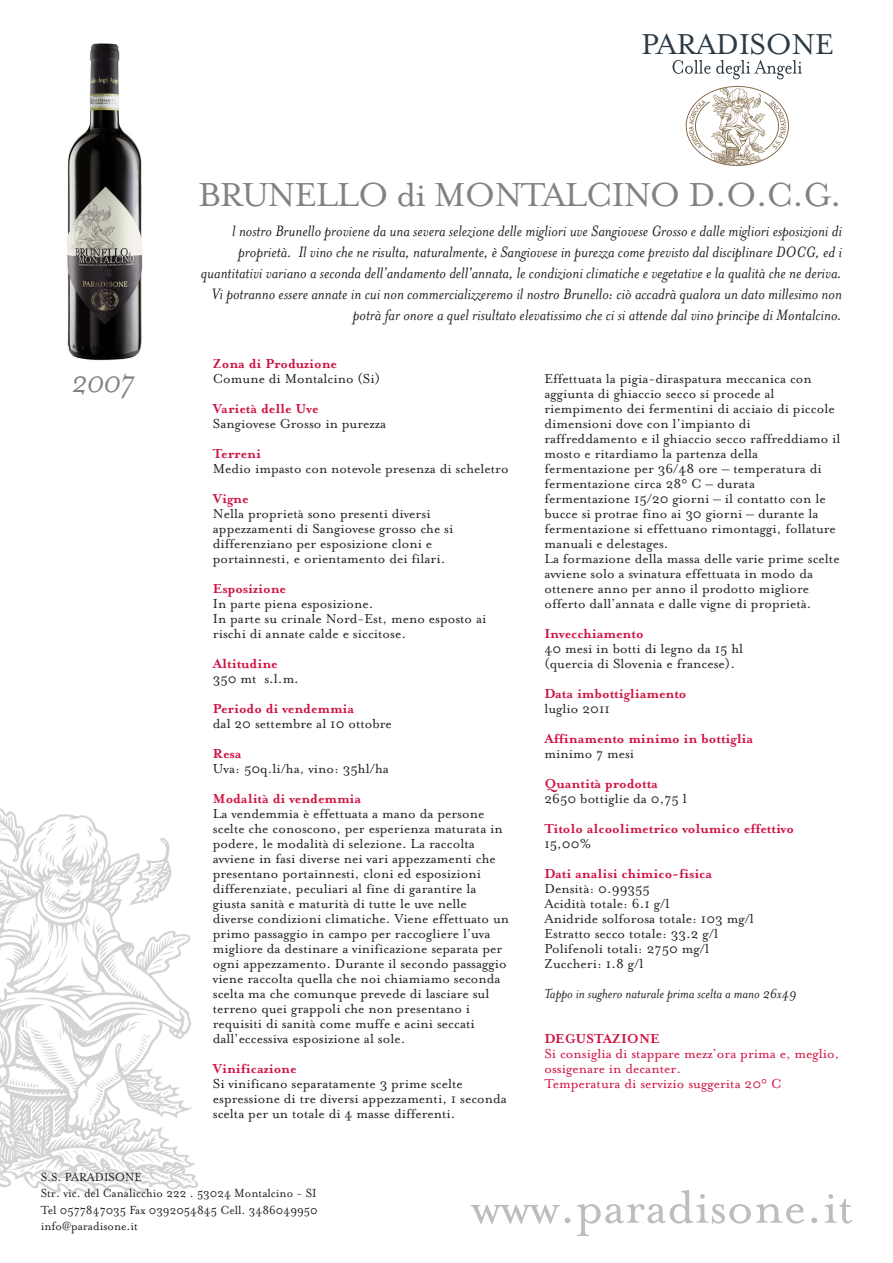
<style>
.page{position:relative;width:893px;height:1263px;background:#fff}
.page>*{position:absolute;margin:0;border:0;box-sizing:border-box;transform-origin:0 0}
.t1{font:53.25px "Mrs Eaves Roman";color:#bcbdc0}
.t2{font:38.25px "Mrs Eaves Roman";letter-spacing:-.03em;color:#808285}
.t3{font:italic 35.25px "Mrs Eaves";color:#808285}
.t4{font:33px "Mrs Eaves Roman";letter-spacing:-.02em;color:#2b3a45}
.t5{font:italic 17.25px/21px "Mrs Eaves";color:#231f20;text-align:right}
.t6{font:15px/15px "Mrs Eaves Roman";color:#231f20}
.t7{font:700 15px "Mrs Eaves";color:#cd1141}
.t8{font:15px/15px "Mrs Eaves Roman";color:#cd1141}
.t9{font:italic 15px "Mrs Eaves";color:#231f20}
.t10{font:13.5px/16.2px "Mrs Eaves Roman";color:#231f20;scale:.95 1}
</style>
<div class="page">
<img style="left:0;top:808px;width:198px;height:386px">
<img style="left:67px;top:43px;width:76px;height:318px">
<svg style="left:686px;top:86px;width:103px;height:80px"></svg>
<svg style="left:672px;top:60px;width:130px;height:19px"></svg>
<h3 class="t4" style="left:641px;top:23px;width:194px">PARADISONE</h3>
<h2 class="t2" style="left:198px;top:170px;width:645px">BRUNELLO di MONTALCINO D.O.C.G.</h2>
<h3 class="t3" style="left:71px;top:359px;width:65px">2007</h3>
<p class="t5" style="left:201px;top:219px;width:643px">l nostro Brunello proviene da una severa selezione delle migliori uve Sangiovese Grosso e dalle migliori esposizioni di proprietà. Il vino che ne risulta, naturalmente, è Sangiovese in purezza come previsto dal disciplinare DOCG, ed i quantitativi variano a seconda dell’andamento dell’annata, le condizioni climatiche e vegetative e la qualità che ne deriva.<br>Vi potranno essere annate in cui non commercializzeremo il nostro Brunello: ciò accadrà qualora un dato millesimo non potrà far onore a quel risultato elevatissimo che ci si attende dal vino principe di Montalcino.</p>
<p class="t7" style="left:213px;top:354px;width:126px">Zona di Produzione</p>
<p class="t6" style="left:213px;top:370px;width:169px">Comune di Montalcino (Si)</p>
<p class="t7" style="left:213px;top:399px;width:107px">Varietà delle Uve</p>
<p class="t6" style="left:213px;top:415px;width:175px">Sangiovese Grosso in purezza</p>
<p class="t7" style="left:213px;top:444px;width:50px">Terreni</p>
<p class="t6" style="left:213px;top:460px;width:297px">Medio impasto con notevole presenza di scheletro</p>
<p class="t7" style="left:213px;top:489px;width:37px">Vigne</p>
<p class="t6" style="left:213px;top:505px;width:242px">Nella proprietà sono presenti diversi appezzamenti di Sangiovese grosso che si differenziano per esposizione cloni e portainnesti, e orientamento dei filari.</p>
<p class="t7" style="left:213px;top:579px;width:75px">Esposizione</p>
<p class="t6" style="left:213px;top:595px;width:275px">In parte piena esposizione.<br>In parte su crinale Nord-Est, meno esposto ai rischi di annate calde e siccitose.</p>
<p class="t7" style="left:213px;top:654px;width:66px">Altitudine</p>
<p class="t6" style="left:213px;top:670px;width:88px">350 mt s.l.m.</p>
<p class="t7" style="left:213px;top:699px;width:143px">Periodo di vendemmia</p>
<p class="t6" style="left:213px;top:715px;width:181px">dal 20 settembre al 10 ottobre</p>
<p class="t7" style="left:213px;top:744px;width:30px">Resa</p>
<p class="t6" style="left:213px;top:760px;width:177px">Uva: 50q.li/ha, vino: 35hl/ha</p>
<p class="t7" style="left:213px;top:789px;width:150px">Modalità di vendemmia</p>
<p class="t6" style="left:213px;top:805px;width:298px">La vendemmia è effettuata a mano da persone scelte che conoscono, per esperienza maturata in podere, le modalità di selezione. La raccolta avviene in fasi diverse nei vari appezzamenti che presentano portainnesti, cloni ed esposizioni differenziate, peculiari al fine di garantire la giusta sanità e maturità di tutte le uve nelle diverse condizioni climatiche. Viene effettuato un primo passaggio in campo per raccogliere l’uva migliore da destinare a vinificazione separata per ogni appezzamento. Durante il secondo passaggio viene raccolta quella che noi chiamiamo seconda scelta ma che comunque prevede di lasciare sul terreno quei grappoli che non presentano i requisiti di sanità come muffe e acini seccati dall’eccessiva esposizione al sole.</p>
<p class="t7" style="left:213px;top:1059px;width:85px">Vinificazione</p>
<p class="t6" style="left:213px;top:1075px;width:296px">Si vinificano separatamente 3 prime scelte espressione di tre diversi appezzamenti, 1 seconda scelta per un totale di 4 masse differenti.</p>
<p class="t6" style="left:544px;top:370px;width:298px">Effettuata la pigia-diraspatura meccanica con aggiunta di ghiaccio secco si procede al riempimento dei fermentini di acciaio di piccole dimensioni dove con l’impianto di raffreddamento e il ghiaccio secco raffreddiamo il mosto e ritardiamo la partenza della fermentazione per 36/48 ore – temperatura di fermentazione circa 28° C – durata fermentazione 15/20 giorni – il contatto con le bucce si protrae fino ai 30 giorni – durante la fermentazione si effettuano rimontaggi, follature manuali e delestages.<br>La formazione della massa delle varie prime scelte avviene solo a svinatura effettuata in modo da ottenere anno per anno il prodotto migliore offerto dall’annata e dalle vigne di proprietà.</p>
<p class="t7" style="left:544px;top:624px;width:101px">Invecchiamento</p>
<p class="t6" style="left:544px;top:640px;width:200px">40 mesi in botti di legno da 15 hl (quercia di Slovenia e francese).</p>
<p class="t7" style="left:544px;top:684px;width:144px">Data imbottigliamento</p>
<p class="t6" style="left:544px;top:700px;width:67px">luglio 2011</p>
<p class="t7" style="left:544px;top:729px;width:210px">Affinamento minimo in bottiglia</p>
<p class="t6" style="left:544px;top:745px;width:91px">minimo 7 mesi</p>
<p class="t7" style="left:544px;top:774px;width:115px">Quantità prodotta</p>
<p class="t6" style="left:544px;top:790px;width:144px">2650 bottiglie da 0,75 l</p>
<p class="t7" style="left:544px;top:819px;width:251px">Titolo alcoolimetrico volumico effettivo</p>
<p class="t6" style="left:544px;top:835px;width:48px">15,00%</p>
<p class="t7" style="left:544px;top:864px;width:169px">Dati analisi chimico-fisica</p>
<p class="t6" style="left:544px;top:880px;width:211px">Densità: 0.99355<br>Acidità totale: 6.1 g/l<br>Anidride solforosa totale: 103 mg/l<br>Estratto secco totale: 33.2 g/l<br>Polifenoli totali: 2750 mg/l<br>Zuccheri: 1.8 g/l</p>
<p class="t9" style="left:544px;top:984px;width:254px">Tappo in sughero naturale prima scelta a mano 26x49</p>
<p class="t7" style="left:544px;top:1029px;width:117px">DEGUSTAZIONE</p>
<p class="t8" style="left:544px;top:1045px;width:297px">Si consiglia di stappare mezz’ora prima e, meglio, ossigenare in decanter.<br>Temperatura di servizio suggerita 20° C</p>
<p class="t10" style="left:41px;top:1168px;width:293px">S.S. PARADISONE<br>Str. vic. del Canalicchio 222 . 53024 Montalcino - SI Tel 0577847035 Fax 0392054845 Cell. 3486049950 info@paradisone.it</p>
<h1 class="t1" style="left:472px;top:1173px;width:383px">www.paradisone.it</h1>
</div>
